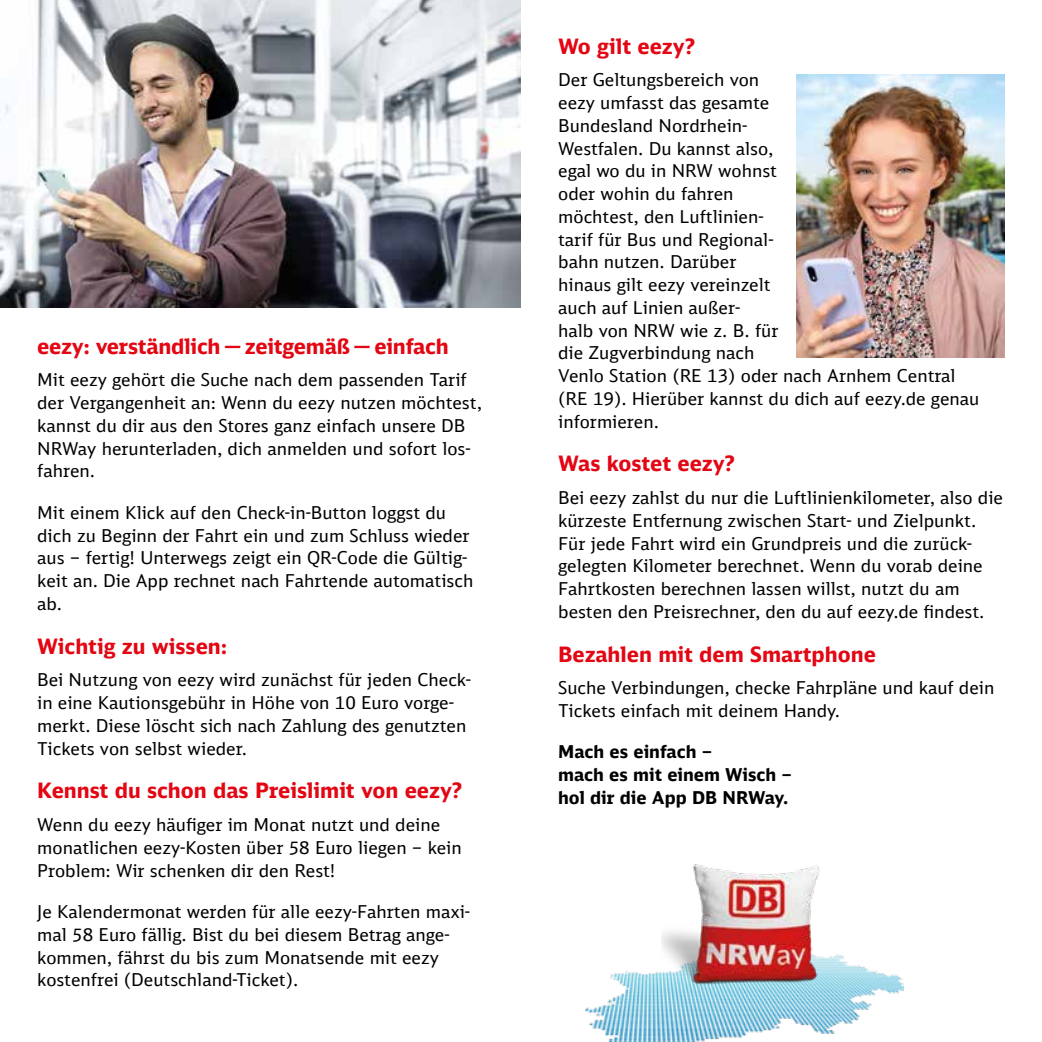
<style>
.page{position:relative;width:1042px;height:1042px;background:#fff}
.page>*{position:absolute;margin:0;border:0;box-sizing:border-box;transform-origin:0 0}
.t1{font:700 21px "DB Sans";color:#e30613}
.t2{font:17.5px/22.8px "DB Sans";color:#000}
.t3{font:700 17.5px/22.8px "DB Sans";color:#000}
</style>
<div class="page">
<img style="left:0;top:0;width:521px;height:308px">
<img style="left:796px;top:74px;width:209px;height:283px">
<img style="left:585px;top:954px;width:318px;height:88px">
<img style="left:661px;top:864px;width:167px;height:124px">
<p class="t1" style="left:37px;top:333px;width:413px">eezy: verständlich — zeitgemäß — einfach</p>
<p class="t2" style="left:37px;top:368px;width:446px">Mit eezy gehört die Suche nach dem passenden Tarif der Vergangenheit an: Wenn du eezy nutzen möchtest, kannst du dir aus den Stores ganz einfach unsere DB NRWay herunterladen, dich anmelden und sofort los&shy;fahren.</p>
<p class="t2" style="left:37px;top:501px;width:438px">Mit einem Klick auf den Check-in-Button loggst du dich zu Beginn der Fahrt ein und zum Schluss wieder aus – fertig! Unterwegs zeigt ein QR-Code die Gültig&shy;keit an. Die App rechnet nach Fahrtende automatisch ab.</p>
<p class="t1" style="left:37px;top:633px;width:191px">Wichtig zu wissen:</p>
<p class="t2" style="left:37px;top:668px;width:435px">Bei Nutzung von eezy wird zunächst für jeden Check&shy;in eine Kautionsgebühr in Höhe von 10 Euro vorge&shy;merkt. Diese löscht sich nach Zahlung des genutzten Tickets von selbst wieder.</p>
<p class="t1" style="left:37px;top:777px;width:426px">Kennst du schon das Preislimit von eezy?</p>
<p class="t2" style="left:37px;top:813px;width:426px">Wenn du eezy häufiger im Monat nutzt und deine monatlichen eezy-Kosten über 58 Euro liegen – kein<br>Problem: Wir schenken dir den Rest!</p>
<p class="t2" style="left:37px;top:900px;width:434px">Je Kalendermonat werden für alle eezy-Fahrten maxi&shy;mal 58 Euro fällig. Bist du bei diesem Betrag ange&shy;kommen, fährst du bis zum Monatsende mit eezy kostenfrei (Deutschland-Ticket).</p>
<p class="t1" style="left:558px;top:33px;width:138px">Wo gilt eezy?</p>
<p class="t2" style="left:558px;top:68px;width:423px">Der Geltungsbereich von<br>eezy umfasst das gesamte<br>Bundesland Nordrhein-<br>Westfalen. Du kannst also,<br>egal wo du in NRW wohnst<br>oder wohin du fahren<br>möchtest, den Luftlinien-<br>tarif für Bus und Regional-<br>bahn nutzen. Darüber<br>hinaus gilt eezy vereinzelt<br>auch auf Linien außer-<br>halb von NRW wie z. B. für<br>die Zugverbindung nach<br>Venlo Station (RE 13) oder nach Arnhem Central (RE 19). Hierüber kannst du dich auf eezy.de genau informieren.</p>
<p class="t1" style="left:558px;top:450px;width:178px">Was kostet eezy?</p>
<p class="t2" style="left:558px;top:486px;width:446px">Bei eezy zahlst du nur die Luftlinienkilometer, also die kürzeste Entfernung zwischen Start- und Zielpunkt.<br>Für jede Fahrt wird ein Grundpreis und die zurück&shy;gelegten Kilometer berechnet. Wenn du vorab deine Fahrtkosten berechnen lassen willst, nutzt du am besten den Preisrechner, den du auf eezy.de findest.</p>
<p class="t1" style="left:558px;top:641px;width:319px">Bezahlen mit dem Smartphone</p>
<p class="t2" style="left:558px;top:676px;width:438px">Suche Verbindungen, checke Fahrpläne und kauf dein<br>Tickets einfach mit deinem Handy.</p>
<p class="t3" style="left:558px;top:740px;width:235px">Mach es einfach –<br>mach es mit einem Wisch – hol dir die App DB NRWay.</p>
</div>
